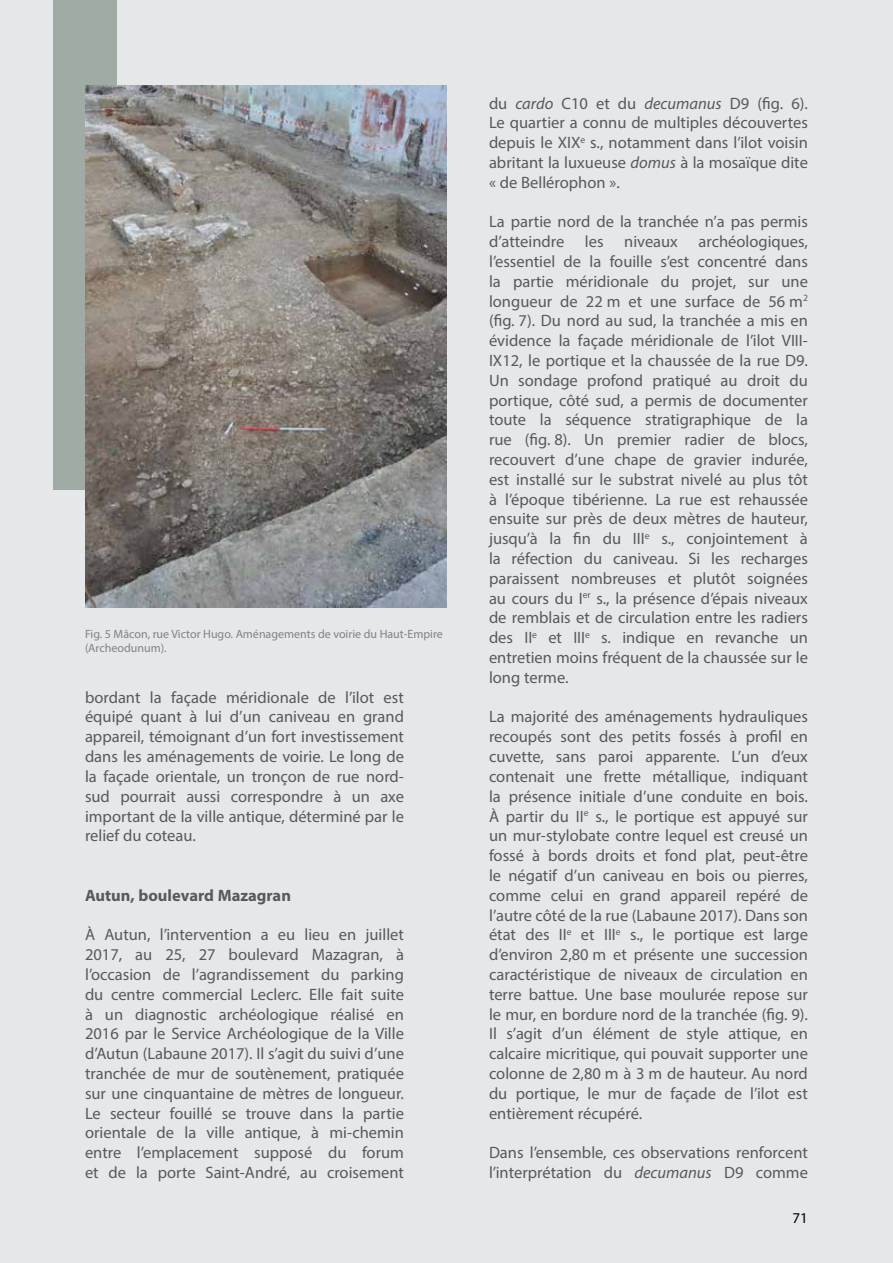
<style>
.page{position:relative;width:893px;height:1263px;background:#e6e7e8}
.page>*{position:absolute;margin:0;border:0;box-sizing:border-box;transform-origin:0 0}
.t1{font:16.5px/19.8px "Myriad Pro";color:#58595b;text-align:justify}
.t2{font:700 16.5px "Myriad Pro";color:#58595b}
.t3{font:15px "Myriad Pro";color:#000}
.t4{font:12px/14.4px "Myriad Pro";color:#808285}
.s1{font-style:italic}
</style>
<div class="page">
<div style="left:53px;top:0;width:64px;height:489px;background:#a0aba6"></div>
<img style="left:85px;top:85px;width:361px;height:522px">
<p class="t4" style="left:85px;top:626px;width:359px">Fig. 5 Mâcon, rue Victor Hugo. Aménagements de voirie du Haut-Empire (Archeodunum).</p>
<p class="t1" style="left:85px;top:687px;width:320px">bordant la façade méridionale de l’ilot est équipé quant à lui d’un caniveau en grand appareil, témoignant d’un fort investissement dans les aménagements de voirie. Le long de la façade orientale, un tronçon de rue nord&shy;sud pourrait aussi correspondre à un axe important de la ville antique, déterminé par le relief du coteau.</p>
<p class="t2" style="left:85px;top:884px;width:207px">Autun, boulevard Mazagran</p>
<p class="t1" style="left:85px;top:925px;width:320px">À Autun, l’intervention a eu lieu en juillet 2017, au 25, 27 boulevard Mazagran, à l’occasion de l’agrandissement du parking du centre commercial Leclerc. Elle fait suite à un diagnostic archéologique réalisé en 2016 par le Service Archéologique de la Ville d’Autun (Labaune 2017). Il s’agit du suivi d’une tranchée de mur de soutènement, pratiquée sur une cinquantaine de mètres de longueur.<br>Le secteur fouillé se trouve dans la partie orientale de la ville antique, à mi-chemin entre l’emplacement supposé du forum et de la porte Saint-André, au croisement</p>
<p class="t1" style="left:489px;top:93px;width:320px">du <span class="s1">cardo</span> C10 et du <span class="s1">decumanus</span> D9 (fig. 6).<br>Le quartier a connu de multiples découvertes depuis le XIX<sup>e</sup> s., notamment dans l’ilot voisin abritant la luxueuse <span class="s1">domus</span> à la mosaïque dite « de Bellérophon ».</p>
<p class="t1" style="left:489px;top:212px;width:320px">La partie nord de la tranchée n’a pas permis d’atteindre les niveaux archéologiques, l’essentiel de la fouille s’est concentré dans la partie méridionale du projet, sur une longueur de 22 m et une surface de 56 m<sup>2 </sup>(fig. 7). Du nord au sud, la tranchée a mis en évidence la façade méridionale de l’ilot VIII-IX12, le portique et la chaussée de la rue D9.<br>Un sondage profond pratiqué au droit du portique, côté sud, a permis de documenter toute la séquence stratigraphique de la rue (fig. 8). Un premier radier de blocs, recouvert d’une chape de gravier indurée, est installé sur le substrat nivelé au plus tôt à l’époque tibérienne. La rue est rehaussée ensuite sur près de deux mètres de hauteur, jusqu’à la fin du III<sup>e</sup> s., conjointement à la réfection du caniveau. Si les recharges paraissent nombreuses et plutôt soignées au cours du I<sup>er</sup> s., la présence d’épais niveaux de remblais et de circulation entre les radiers des II<sup>e</sup> et III<sup>e</sup> s. indique en revanche un entretien moins fréquent de la chaussée sur le long terme.</p>
<p class="t1" style="left:489px;top:707px;width:320px">La majorité des aménagements hydrauliques recoupés sont des petits fossés à profil en cuvette, sans paroi apparente. L’un d’eux contenait une frette métallique, indiquant la présence initiale d’une conduite en bois.<br>À partir du II<sup>e</sup> s., le portique est appuyé sur un mur-stylobate contre lequel est creusé un fossé à bords droits et fond plat, peut-être le négatif d’un caniveau en bois ou pierres, comme celui en grand appareil repéré de l’autre côté de la rue (Labaune 2017). Dans son état des II<sup>e</sup> et III<sup>e</sup> s., le portique est large d’environ 2,80 m et présente une succession caractéristique de niveaux de circulation en terre battue. Une base moulurée repose sur le mur, en bordure nord de la tranchée (fig. 9).<br>Il s’agit d’un élément de style attique, en calcaire micritique, qui pouvait supporter une colonne de 2,80 m à 3 m de hauteur. Au nord du portique, le mur de façade de l’ilot est entièrement récupéré.</p>
<p class="t1" style="left:489px;top:1142px;width:320px">Dans l’ensemble, ces observations renforcent l’interprétation du <span class="s1">decumanus</span> D9 comme</p>
<p class="t3" style="left:792px;top:1209px;width:17px">71</p>
</div>
